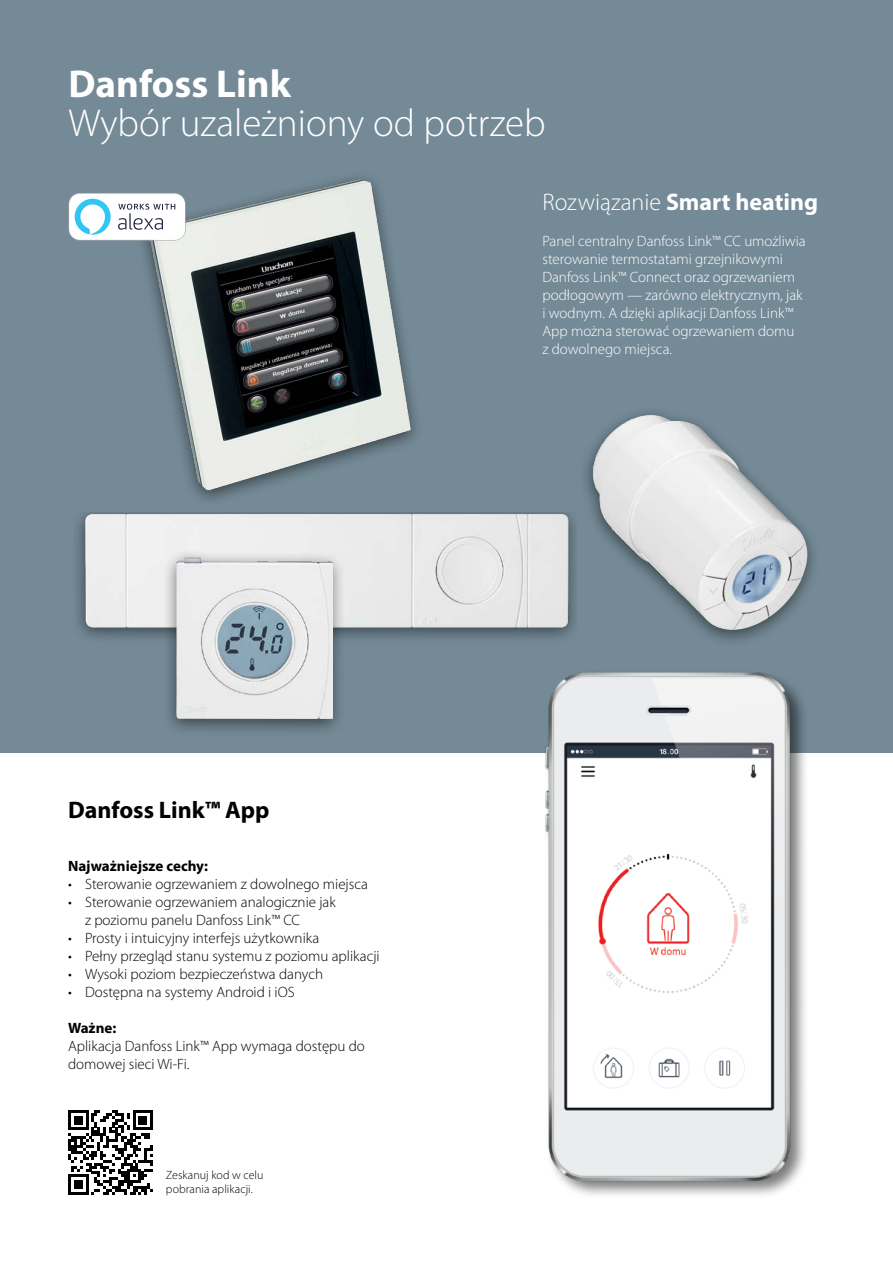
<style>
.page{position:relative;width:893px;height:1263px;background:#fff}
.page>*{position:absolute;margin:0;border:0;box-sizing:border-box;transform-origin:0 0}
.t1{font:300 39px "Myriad Pro";color:#fff}
.t2{font:700 39px "Myriad Pro";color:#fff}
.t3{font:700 24px "Myriad Pro";color:#fff}
.t4{font:700 24px "Myriad Pro";color:#000}
.t5{font:300 15px/18px "Myriad Pro";color:#000}
.t6{font:300 15px/18px "Myriad Pro";color:#fff}
.t7{font:700 15px "Myriad Pro";color:#000}
.t8{font:300 12px/13.5px "Myriad Pro";letter-spacing:.005em;color:#000}
.s1{font-weight:300}
</style>
<div class="page">
<div style="left:0;top:0;width:893px;height:753px;background:#748a96"></div>
<div style="left:73px;top:513px;width:504px;height:132px;background:#000;opacity:.5"></div>
<img style="left:73px;top:513px;width:504px;height:116px">
<div style="left:162px;top:548px;width:185px;height:189px;background:#000;opacity:.5"></div>
<img style="left:176px;top:557px;width:156px;height:162px">
<img style="left:73px;top:177px;width:423px;height:369px">
<img style="left:592px;top:415px;width:216px;height:190px">
<svg style="left:68px;top:193px;width:118px;height:47px;background:#dbe9ef"></svg>
<hr style="left:892px;top:0;width:1px;height:1263px;background:#a4b5bf">
<img style="left:499px;top:605px;width:306px;height:590px">
<svg style="left:68px;top:1110px;width:85px;height:85px"></svg>
<h1 class="t2" style="left:68px;top:59px;width:224px">Danfoss Link</h1>
<h1 class="t1" style="left:68px;top:102px;width:479px">Wybór uzależniony od potrzeb</h1>
<h2 class="t3" style="left:542px;top:187px;width:277px"><span class="s1">Rozwiązanie</span> Smart heating</h2>
<p class="t6" style="left:542px;top:233px;width:265px">Panel centralny Danfoss Link™ CC umożliwia sterowanie termostatami grzejnikowymi Danfoss Link™ Connect oraz ogrzewaniem podłogowym — zarówno elektrycznym, jak i wodnym. A dzięki aplikacji Danfoss Link™ App można sterować ogrzewaniem domu<br>z dowolnego miejsca.</p>
<h2 class="t4" style="left:68px;top:794px;width:203px">Danfoss Link™ App</h2>
<p class="t7" style="left:68px;top:856px;width:142px">Najważniejsze cechy:</p>
<p class="t5" style="left:68px;top:875px;width:301px">• Sterowanie ogrzewaniem z dowolnego miejsca</p>
<p class="t5" style="left:85px;top:893px;width:252px;text-indent:-17px">• Sterowanie ogrzewaniem analogicznie jak z poziomu panelu Danfoss Link™ CC</p>
<p class="t5" style="left:68px;top:929px;width:253px">• Prosty i intuicyjny interfejs użytkownika</p>
<p class="t5" style="left:68px;top:947px;width:313px">• Pełny przegląd stanu systemu z poziomu aplikacji</p>
<p class="t5" style="left:68px;top:965px;width:257px">• Wysoki poziom bezpieczeństwa danych</p>
<p class="t5" style="left:68px;top:983px;width:228px">• Dostępna na systemy Android i iOS</p>
<p class="t7" style="left:68px;top:1018px;width:50px">Ważne:</p>
<p class="t5" style="left:68px;top:1037px;width:298px">Aplikacja Danfoss Link™ App wymaga dostępu do domowej sieci Wi-Fi.</p>
<p class="t8" style="left:166px;top:1169px;width:99px">Zeskanuj kod w celu pobrania aplikacji.</p>
</div>
